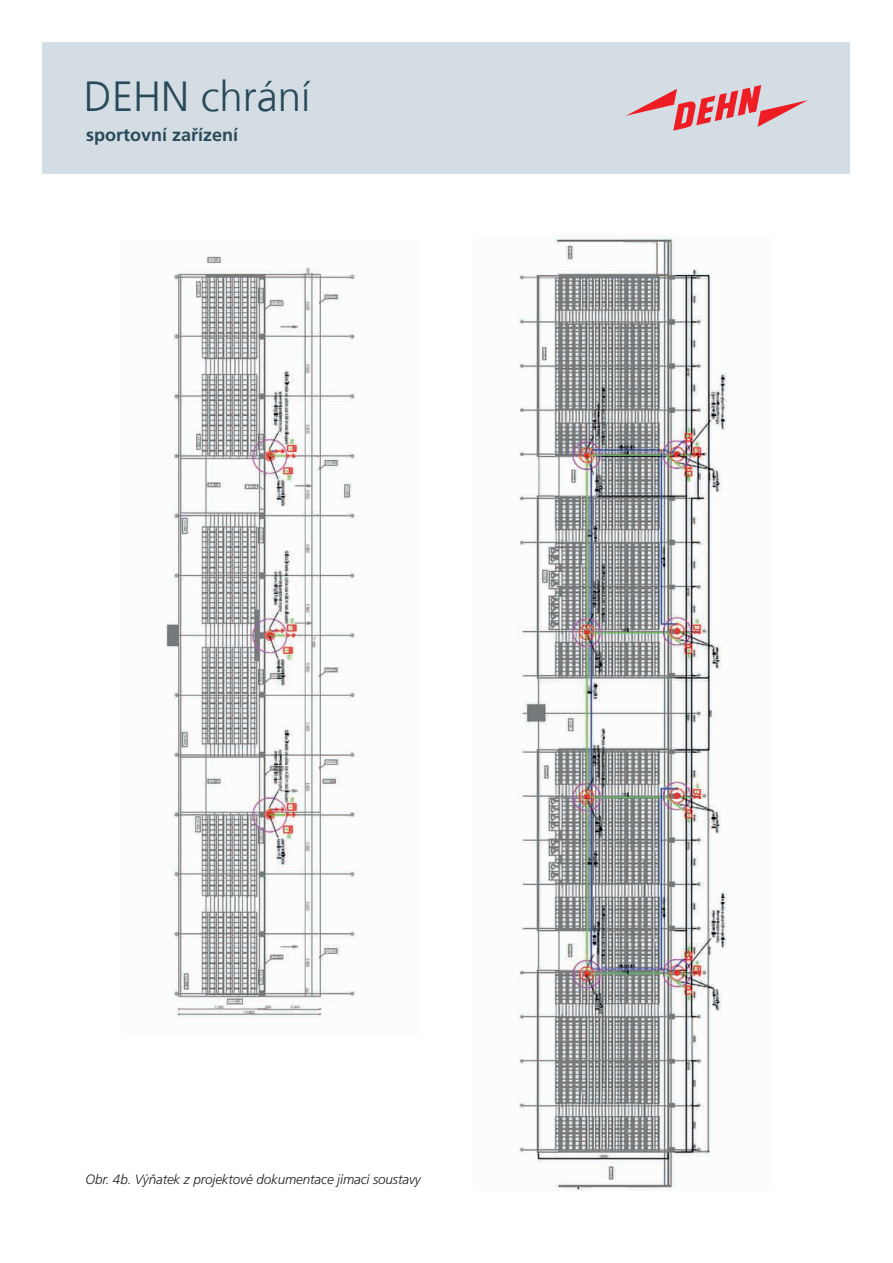
<style>
.page{position:relative;width:893px;height:1263px;background:#fff}
.page>*{position:absolute;margin:0;border:0;box-sizing:border-box;transform-origin:0 0}
.t1{font:300 42px "Frutiger LT Com";color:#294a59}
.t2{font:700 18px "Frutiger LT Com";color:#294a59}
.t3{font:italic 300 13.5px "Frutiger LT Pro";letter-spacing:-.01em;color:#231f20}
</style>
<div class="page">
<div style="left:43px;top:43px;width:807px;height:131px;background:#d3dde3"></div>
<svg style="left:626px;top:85px;width:182px;height:46px"></svg>
<img style="left:166px;top:255px;width:192px;height:764px">
<img style="left:519px;top:234px;width:208px;height:956px">
<h1 class="t1" style="left:84px;top:72px;width:228px">DEHN chrání</h1>
<h2 class="t2" style="left:86px;top:125px;width:154px">sportovní zařízení</h2>
<p class="t3" style="left:86px;top:1172px;width:337px">Obr. 4b. Výňatek z projektové dokumentace jímací soustavy</p>
</div>
